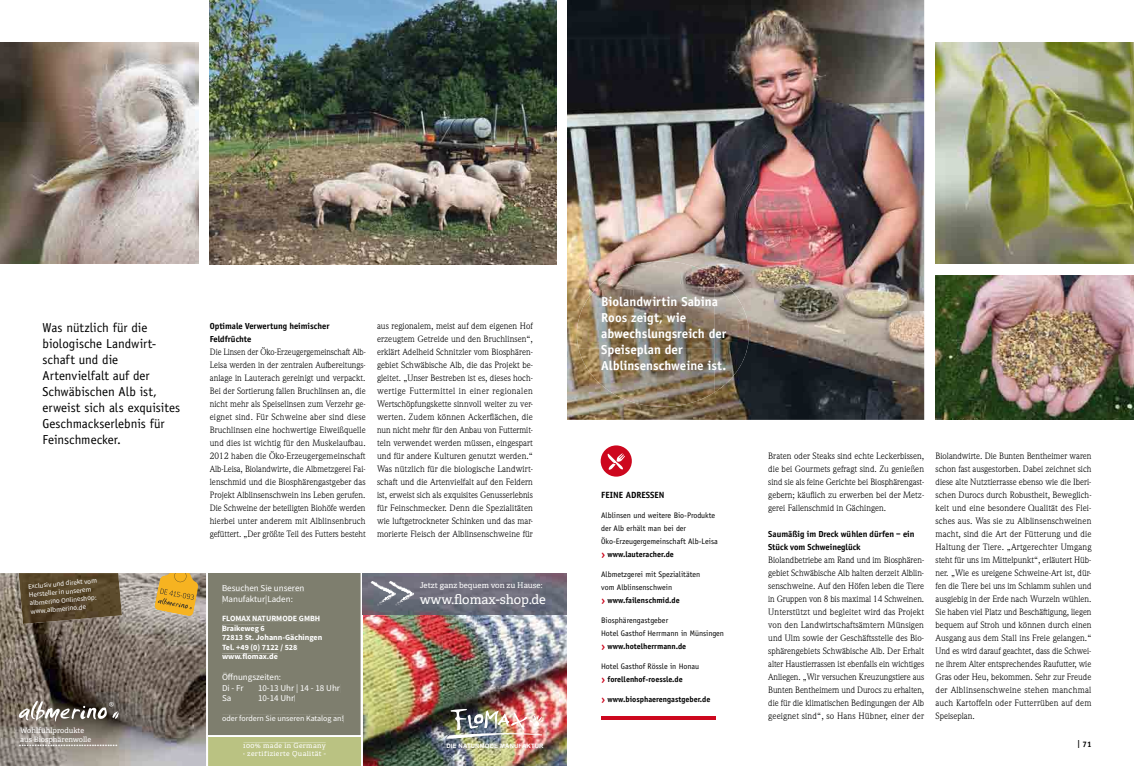
<style>
.page{position:relative;width:1134px;height:766px;background:#fff}
.page>*{position:absolute;margin:0;border:0;box-sizing:border-box;transform-origin:0 0}
.t1{font:13px/16px "Officina Sans Std";color:#000}
.t2{font:700 13px/16px "Officina Sans Std";color:#fff}
.t3{font:13px "Adelle PE";color:#fff}
.t4{font:12.3px "Adelle";color:#fff}
.t5{font:11.8px "Adelle";color:#fff}
.t6{font:9px/13px "Weidemann Std";letter-spacing:.005em;color:#000;text-align:justify}
.t7{font:9px/13px "Weidemann Std";letter-spacing:.005em;color:#000;text-align:justify;scale:.96 1}
.t8{font:700 9px/13px "Officina Sans";color:#000}
.t9{font:9px/10.8px "Source Sans Pro";color:#fff}
.t10{font:700 9px "Officina Sans Std";color:#000}
.t11{font:8px/13px "Officina Sans Std";color:#000}
.t12{font:700 8px/9.6px "Source Sans Pro";color:#fff}
.t13{font:8px "Source Sans Pro";color:#fff}
.t14{font:700 8px "Officina Sans Std";color:#000}
.t15{font:8px "Adelle PE";color:#fff}
.t16{font:7.4px/8.8px "Adelle";color:#fff}
.t17{font:7px/8.4px "Source Sans Pro";color:#fff}
.t18{font:7px "Adelle PE";letter-spacing:.05em;color:#fff}
.t19{font:700 6px "Arial";letter-spacing:.02em;color:#fff}
.s1{font-weight:700;font-size:11px;color:#cd071e}
.s2{font-weight:700}
.s3{font-size:11px;color:#cd071e}
</style>
<div class="page">
<img style="left:567px;top:0;width:357px;height:420px">
<img style="left:577px;top:261px;width:138px;height:88px">
<img style="left:714px;top:276px;width:35px;height:116px">
<img style="left:579px;top:348px;width:136px;height:59px">
<img style="left:935px;top:43px;width:199px;height:221px">
<img style="left:935px;top:275px;width:199px;height:145px">
<img style="left:210px;top:0;width:347px;height:264px">
<svg style="left:206px;top:573px;width:157px;height:192px;background:#8b8c76"></svg>
<img style="left:0;top:573px;width:206px;height:192px">
<svg style="left:19px;top:700px;width:100px;height:21px;background:#79736b"></svg>
<img style="left:19px;top:573px;width:103px;height:50px">
<svg style="left:154px;top:573px;width:45px;height:43px;background:#daa940"></svg>
<img style="left:363px;top:614px;width:204px;height:151px">
<img style="left:446px;top:708px;width:97px;height:30px">
<img style="left:363px;top:573px;width:204px;height:41px">
<svg style="left:370px;top:580px;width:44px;height:26px"></svg>
<hr style="left:601px;top:716px;width:114px;height:3px;background:#cd071e">
<img style="left:0;top:43px;width:198px;height:221px">
<div style="left:601px;top:445px;width:31px;height:31px;background:#cd071e;border-radius:50%"></div>
<svg style="left:607px;top:453px;width:18px;height:17px"></svg>
<h1 class="t1" style="left:43px;top:319px;width:139px">was nützlich für die biologische landwirt&shy;schaft und die<br>Artenvielfalt auf der schwäbischen Alb ist, erweist sich als exquisites geschmackserlebnis für<br>Feinschmecker.</h1>
<p class="t17" style="left:28px;top:582px;width:69px;rotate:-5deg">Exclusiv und direkt vom<br>Hersteller in unserem albm erino O nlineshop: w w w .albm erino.de</p>
<h3 class="t5" style="left:109px;top:696px;width:7px">®</h3>
<p class="t16" style="left:20px;top:725px;width:72px">Wohlfühlprodukte aus Biosphärenwolle</p>
<h2 class="t4" style="left:19px;top:732px;width:100px">......................................</h2>
<p class="t8" style="left:210px;top:319px;width:121px">Optimale Verwertung heimischer<br>Feldfrüchte</p>
<p class="t7" style="left:210px;top:345px;width:164px">Die Linsen der Öko-Erzeugergemeinschaft Alb-Leisa werden in der zentralen Aufbereitungs&shy;anlage in Lauterach gereinigt und verpackt.<br>Bei der Sortierung fallen Bruchlinsen an, die nicht mehr als Speiselinsen zum Verzehr ge&shy;eignet sind. Für Schweine aber sind diese Bruchlinsen eine hochwertige Eiweißquelle und dies ist wichtig für den Muskelaufbau.<br>2012 haben die Öko-Erzeugergemeinschaft Alb-Leisa, Biolandwirte, die Albmetzgerei Fai&shy;lenschmid und die Biosphärengastgeber das Projekt Alblinsenschwein ins Leben gerufen.<br>Die Schweine der beteiligten Biohöfe werden hierbei unter anderem mit Alblinsenbruch gefüttert. „Der größte Teil des Futters besteht</p>
<p class="t6" style="left:377px;top:319px;width:158px">aus regionalem, meist auf dem eigenen Hof erzeugtem Getreide und den Bruchlinsen“, erklärt Adelheid Schnitzler vom Biosphären&shy;gebiet Schwäbische Alb, die das Projekt be&shy;gleitet. „Unser Bestreben ist es, dieses hoch&shy;wertige Futtermittel in einer regionalen Wertschöpfungskette sinnvoll weiter zu ver&shy;werten. Zudem können Ackerflächen, die nun nicht mehr für den Anbau von Futtermit&shy;teln verwendet werden müssen, eingespart und für andere Kulturen genutzt werden.“ Was nützlich für die biologische Landwirt&shy;schaft und die Artenvielfalt auf den Feldern ist, erweist sich als exquisites Genusserlebnis für Feinschmecker. Denn die Spezialitäten wie luftgetrockneter Schinken und das mar&shy;morierte Fleisch der Alblinsenschweine für</p>
<p class="t9" style="left:222px;top:582px;width:84px">Besuchen Sie unseren<br>Manufaktur|Laden:</p>
<p class="t12" style="left:222px;top:613px;width:102px">FLOMAX NATURMODE GMBH<br>Braikeweg 6<br>72813 St. Johann-Gächingen<br>Tel. +49 (0) 7122 / 528 www.flomax.de</p>
<p class="t9" style="left:222px;top:671px;width:61px">Ö nungszeiten:<br>Di - Fr</p>
<p class="t9" style="left:258px;top:682px;width:83px">10-13 Uhr | 14 - 18 Uhr</p>
<p class="t9" style="left:222px;top:692px;width:11px">Sa</p>
<p class="t9" style="left:258px;top:692px;width:38px">10-14 Uhr</p>
<p class="t13" style="left:222px;top:712px;width:123px">oder fordern Sie unseren Katalog an!</p>
<p class="t18" style="left:243px;top:740px;width:84px">100% made in Germany</p>
<p class="t18" style="left:243px;top:748px;width:85px">- zertifizierte Qualität -</p>
<p class="t15" style="left:420px;top:579px;width:124px">Jetzt ganz bequem von zu Hause:</p>
<h1 class="t3" style="left:420px;top:589px;width:128px">www.flomax-shop.de</h1>
<p class="t19" style="left:446px;top:741px;width:99px">DIE NATURMODE MANUFAKTUR</p>
<h1 class="t2" style="left:601px;top:293px;width:127px">Biolandwirtin sabina roos zeigt, wie abwechslungsreich der speiseplan der<br>Alblinsenschweine ist.</h1>
<p class="t10" style="left:601px;top:489px;width:65px">Feine ADressen</p>
<p class="t11" style="left:601px;top:509px;width:118px">Alblinsen und weitere Bio-produkte der Alb erhält man bei der<br>Öko-erzeugergemeinschaft Alb-leisa <span class="s1">›</span> <span class="s2">www.lauteracher.de</span></p>
<p class="t11" style="left:601px;top:568px;width:101px">Albmetzgerei mit spezialitäten vom Alblinsenschwein<br><span class="s1">›</span> <span class="s2">www.failenschmid.de</span></p>
<p class="t11" style="left:601px;top:614px;width:124px">Biosphärengastgeber<br>hotel gasthof herrmann in Münsingen <span class="s1">›</span> <span class="s2">www.hotelherrmann.de</span></p>
<p class="t11" style="left:601px;top:660px;width:100px">hotel gasthof rössle in honau <span class="s1">›</span> <span class="s2">forellenhof-roessle.de</span></p>
<p class="t14" style="left:601px;top:694px;width:111px"><span class="s3">›</span> www.biosphaerengastgeber.de</p>
<p class="t6" style="left:768px;top:449px;width:157px">Braten oder Steaks sind echte Leckerbissen, die bei Gourmets gefragt sind. Zu genießen sind sie als feine Gerichte bei Biosphärengast&shy;gebern; käuflich zu erwerben bei der Metz&shy;gerei Failenschmid in Gächingen.</p>
<p class="t8" style="left:768px;top:527px;width:148px">Saumäßig im Dreck wühlen dürfen – ein<br>Stück vom Schweineglück</p>
<p class="t6" style="left:768px;top:553px;width:157px">Biolandbetriebe am Rand und im Biosphären&shy;gebiet Schwäbische Alb halten derzeit Alblin&shy;senschweine. Auf den Höfen leben die Tiere in Gruppen von 8 bis maximal 14 Schweinen.<br>Unterstützt und begleitet wird das Projekt von den Landwirtschaftsämtern Münsigen und Ulm sowie der Geschäftsstelle des Bio&shy;sphärengebiets Schwäbische Alb. Der Erhalt alter Haustierrassen ist ebenfalls ein wichtiges Anliegen. „Wir versuchen Kreuzungstiere aus Bunten Bentheimern und Durocs zu erhalten, die für die klimatischen Bedingungen der Alb geeignet sind“, so Hans Hübner, einer der</p>
<p class="t6" style="left:935px;top:449px;width:158px">Biolandwirte. Die Bunten Bentheimer waren schon fast ausgestorben. Dabei zeichnet sich diese alte Nutztierrasse ebenso wie die Iberi&shy;schen Durocs durch Robustheit, Beweglich&shy;keit und eine besondere Qualität des Flei&shy;sches aus. Was sie zu Alblinsenschweinen macht, sind die Art der Fütterung und die Haltung der Tiere. „Artgerechter Umgang steht für uns im Mittelpunkt“, erläutert Hüb&shy;ner. „Wie es ureigene Schweine-Art ist, dür&shy;fen die Tiere bei uns im Schlamm suhlen und ausgiebig in der Erde nach Wurzeln wühlen.<br>Sie haben viel Platz und Beschäftigung, liegen bequem auf Stroh und können durch einen Ausgang aus dem Stall ins Freie gelangen.“ Und es wird darauf geachtet, dass die Schwei&shy;ne ihrem Alter entsprechendes Raufutter, wie Gras oder Heu, bekommen. Sehr zur Freude der Alblinsenschweine stehen manchmal auch Kartoffeln oder Futterrüben auf dem Speiseplan.</p>
<p class="t14" style="left:1077px;top:738px;width:16px">| 71</p>
</div>
